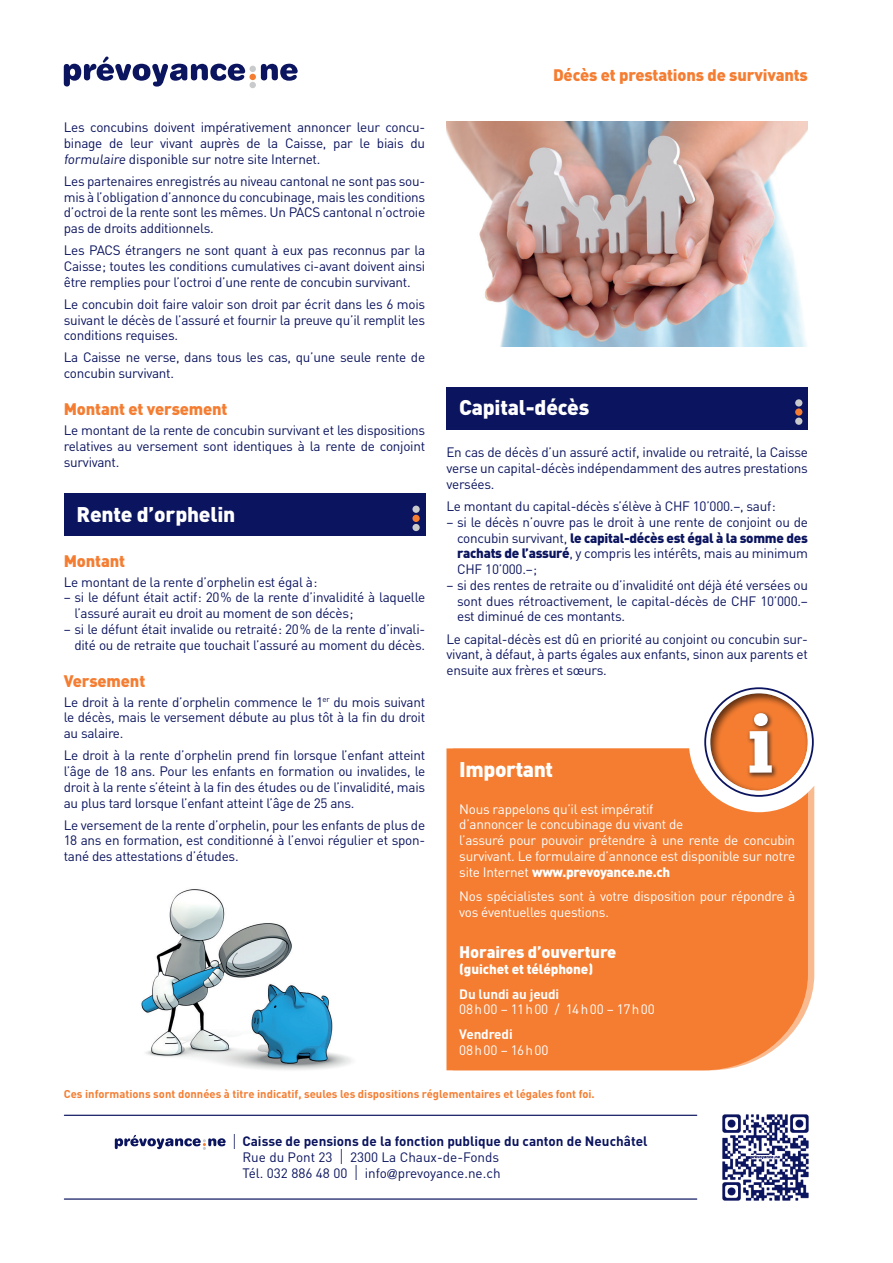
<style>
.page{position:relative;width:893px;height:1263px;background:#fff}
.page>*{position:absolute;margin:0;border:0;box-sizing:border-box;transform-origin:0 0}
.t1{font:900 21px "DIN";letter-spacing:-.01em;color:#fff}
.t2{font:900 16.5px "DIN";letter-spacing:-.01em;color:#f47d31}
.t3{font:900 16.5px "DIN";letter-spacing:-.01em;color:#fff}
.t4{font:13.5px/15.8px "DIN";letter-spacing:-.02em;color:#0b145e;text-align:justify}
.t5{font:13.5px/15.8px "DIN";letter-spacing:-.02em;color:#fff}
.t6{font:13.5px/15.8px "DIN";color:#0b145e}
.t7{font:13.5px "DIN";letter-spacing:.04em;color:#fff}
.t8{font:700 13.5px "DIN";letter-spacing:-.01em;color:#fff}
.t9{font:900 13.5px "DIN";letter-spacing:-.01em;color:#fff}
.t10{font:13.5px "DIN";letter-spacing:.045em;color:#fff}
.t11{font:700 11.25px "DIN";color:#f47d31}
.s1{font-weight:900}
.s2{font-family:"Helvetica Neue";font-weight:100;font-size:21px}
.s3{font-weight:700}
.s4{font-family:"Helvetica";font-weight:300}
</style>
<div class="page">
<img style="left:141px;top:889px;width:211px;height:181px">
<svg style="left:64px;top:56px;width:234px;height:32px"></svg>
<div style="left:64px;top:493px;width:361px;height:43px;background:#0b145e"></div>
<div style="left:412px;top:506px;width:8px;height:7px;background:#c9cacc;border-radius:50%"></div>
<div style="left:412px;top:515px;width:8px;height:7px;background:#f47d31;border-radius:50%"></div>
<div style="left:412px;top:524px;width:8px;height:7px;background:#c9cacc;border-radius:50%"></div>
<div style="left:446px;top:748px;width:362px;height:322px;background:#f47d31"></div>
<div style="left:689px;top:672px;width:140px;height:140px;background:#fff;border-radius:50%"></div>
<div style="left:708px;top:693px;width:100px;height:99px;background:#231f20;opacity:.7"></div>
<div style="left:704px;top:687px;width:110px;height:110px;border:2px solid #0b145e;border-radius:50%"></div>
<div style="left:746px;top:710px;width:32px;height:69px;background:#231f20;opacity:.7"></div>
<svg style="left:749px;top:713px;width:23px;height:60px"></svg>
<img style="left:446px;top:121px;width:362px;height:226px">
<div style="left:446px;top:387px;width:362px;height:42px;background:#0b145e"></div>
<div style="left:795px;top:399px;width:7px;height:8px;background:#c9cacc;border-radius:50%"></div>
<div style="left:795px;top:408px;width:7px;height:8px;background:#f47d31;border-radius:50%"></div>
<div style="left:795px;top:418px;width:7px;height:7px;background:#c9cacc;border-radius:50%"></div>
<svg style="left:115px;top:1135px;width:111px;height:15px"></svg>
<hr style="left:64px;top:1198px;width:633px;height:2px;background:#0b145e">
<hr style="left:64px;top:1115px;width:633px;height:1px;background:#0b145e">
<img style="left:722px;top:1114px;width:87px;height:87px">
<p class="t4" style="left:64px;top:119px;width:363px">Les concubins doivent impérativement annoncer leur concu&shy;binage de leur vivant auprès de la Caisse, par le biais du formulaire disponible sur notre site Internet.</p>
<p class="t4" style="left:64px;top:173px;width:363px">Les partenaires enregistrés au niveau cantonal ne sont pas sou&shy;mis à l’obligation d’annonce du concubinage, mais les conditions d’octroi de la rente sont les mêmes. Un PACS cantonal n’octroie pas de droits additionnels.</p>
<p class="t4" style="left:64px;top:242px;width:363px">Les PACS étrangers ne sont quant à eux pas reconnus par la Caisse; toutes les conditions cumulatives ci-avant doivent ainsi être remplies pour l’octroi d’une rente de concubin survivant.</p>
<p class="t4" style="left:64px;top:296px;width:363px">Le concubin doit faire valoir son droit par écrit dans les 6 mois suivant le décès de l’assuré et fournir la preuve qu’il remplit les conditions requises.</p>
<p class="t4" style="left:64px;top:349px;width:363px">La Caisse ne verse, dans tous les cas, qu’une seule rente de concubin survivant.</p>
<p class="t2" style="left:64px;top:398px;width:165px">Montant et versement</p>
<p class="t4" style="left:64px;top:422px;width:363px">Le montant de la rente de concubin survivant et les dispositions relatives au versement sont identiques à la rente de conjoint survivant.</p>
<h1 class="t1" style="left:77px;top:500px;width:160px">Rente d’orphelin</h1>
<p class="t2" style="left:64px;top:550px;width:63px">Montant</p>
<p class="t4" style="left:64px;top:574px;width:255px">Le montant de la rente d’orphelin est égal à:</p>
<p class="t4" style="left:74px;top:589px;width:352px;text-indent:-11px">– si le défunt était actif: 20% de la rente d’invalidité à laquelle l’assuré aurait eu droit au moment de son décès;</p>
<p class="t4" style="left:64px;top:621px;width:363px;text-align:right">– si le défunt était invalide ou retraité: 20% de la rente d’invali&shy;dité ou de retraite que touchait l’assuré au moment du décès.</p>
<p class="t2" style="left:64px;top:670px;width:83px">Versement</p>
<p class="t4" style="left:64px;top:694px;width:363px">Le droit à la rente d’orphelin commence le 1<sup>er</sup> du mois suivant le décès, mais le versement débute au plus tôt à la fin du droit au salaire.</p>
<p class="t4" style="left:64px;top:747px;width:363px">Le droit à la rente d’orphelin prend fin lorsque l’enfant atteint l’âge de 18 ans. Pour les enfants en formation ou invalides, le droit à la rente s’éteint à la fin des études ou de l’invalidité, mais au plus tard lorsque l’enfant atteint l’âge de 25 ans.</p>
<p class="t4" style="left:64px;top:817px;width:363px">Le versement de la rente d’orphelin, pour les enfants de plus de 18 ans en formation, est conditionné à l’envoi régulier et spon&shy;tané des attestations d’études.</p>
<p class="t2" style="left:553px;top:64px;width:256px">Décès et prestations de survivants</p>
<h1 class="t1" style="left:459px;top:393px;width:132px">Capital-décès</h1>
<p class="t4" style="left:446px;top:444px;width:363px">En cas de décès d’un assuré actif, invalide ou retraité, la Caisse verse un capital-décès indépendamment des autres prestations versées.</p>
<p class="t4" style="left:446px;top:498px;width:331px">Le montant du capital-décès s’élève à CHF 10’000.–, sauf:</p>
<p class="t4" style="left:457px;top:514px;width:352px;text-indent:-11px">– si le décès n’ouvre pas le droit à une rente de conjoint ou de concubin survivant, <span class="s1">le capital-décès est égal à la somme des rachats de l’assuré</span>, y compris les intérêts, mais au minimum CHF 10’000.–;</p>
<p class="t4" style="left:457px;top:577px;width:352px;text-indent:-11px">– si des rentes de retraite ou d’invalidité ont déjà été versées ou sont dues rétroactivement, le capital-décès de CHF 10’000.– est diminué de ces montants.</p>
<p class="t4" style="left:446px;top:630px;width:363px">Le capital-décès est dû en priorité au conjoint ou concubin sur&shy;vivant, à défaut, à parts égales aux enfants, sinon aux parents et ensuite aux frères et sœurs.</p>
<h1 class="t1" style="left:459px;top:755px;width:95px">Important</h1>
<p class="t5" style="left:459px;top:801px;width:337px">Nous rappelons qu’il est impératif<br>d’annoncer le concubinage du vivant de<br>l’assuré pour pouvoir prétendre à une rente de concubin survivant. Le formulaire d’annonce est disponible sur notre site Internet <span class="s1">www.prevoyance.ne.ch</span></p>
<p class="t5" style="left:459px;top:888px;width:337px">Nos spécialistes sont à votre disposition pour répondre à vos éventuelles questions.</p>
<p class="t3" style="left:459px;top:941px;width:159px">Horaires d’ouverture</p>
<p class="t9" style="left:459px;top:960px;width:135px">(guichet et téléphone)</p>
<p class="t8" style="left:459px;top:985px;width:102px">Du lundi au jeudi</p>
<p class="t7" style="left:459px;top:1001px;width:197px">08h00 – 11h00 / 14h00 – 17h00</p>
<p class="t8" style="left:459px;top:1025px;width:55px">Vendredi</p>
<p class="t10" style="left:459px;top:1041px;width:91px">08h00 – 16h00</p>
<p class="t11" style="left:64px;top:1086px;width:533px">Ces informations sont données à titre indicatif, seules les dispositions réglementaires et légales font foi.</p>
<p class="t6" style="left:242px;top:1133px;width:407px;text-indent:-10px"><span class="s2">l</span> <span class="s3">Caisse de pensions de la fonction publique du canton de Neuchâtel<br></span>Rue du Pont 23 <span class="s2">l</span> 2300 La Chaux-de-Fonds<br>Tél. 032 886 48 00 <span class="s2">l</span> info<span class="s4">@</span>prevoyance.ne.ch</p>
</div>
